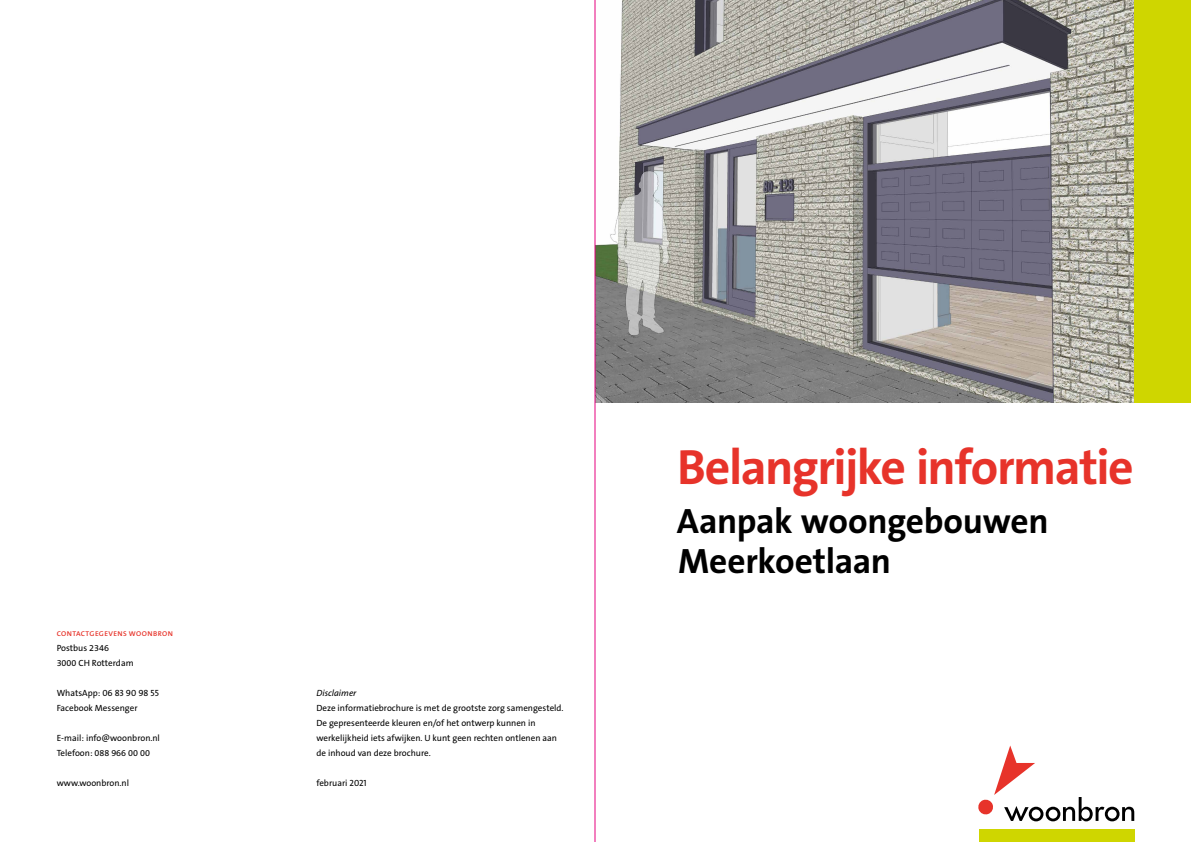
<style>
.page{position:relative;width:1191px;height:842px;background:#fff}
.page>*{position:absolute;margin:0;border:0;box-sizing:border-box;transform-origin:0 0}
.t1{font:700 49.8px "The Sans B7";letter-spacing:-.03em;color:#e7332a}
.t2{font:700 35.4px/40px "The Sans B7";letter-spacing:-.01em;color:#000}
.t3{font:9px/15px "The Sans LP5 Plain";color:#000}
.t4{font:9px "The Sans B5 Plain";color:#000}
.t5{font:9px "The Sans LP5 Plain IT";color:#000}
.t6{font:600 7px "The Sans B6";letter-spacing:.055em;color:#e7332a;scale:1.05 1}
.s1{font-family:"The Sans B5 Plain"}
.s2{font-family:"The Sans LP5 Plain"}
</style>
<div class="page">
<div style="left:979px;top:829px;width:155px;height:13px;background:#cfd600"></div>
<svg style="left:978px;top:745px;width:156px;height:76px"></svg>
<img style="left:596px;top:0;width:538px;height:403px">
<div style="left:1134px;top:0;width:57px;height:403px;background:#cfd600"></div>
<hr style="left:595px;top:0;width:1px;height:842px;background:#e6007e">
<p class="t6" style="left:57px;top:630px;width:112px">CONTACTGEGEVENS WOONBRON</p>
<p class="t3" style="left:57px;top:641px;width:78px">Postbus <span class="s1">2346<br>3000</span> CH Rotterdam</p>
<p class="t3" style="left:57px;top:686px;width:104px">WhatsApp: 06 83 90 98 55<br>Facebook Messenger</p>
<p class="t3" style="left:57px;top:731px;width:105px">E-mail: info@woonbron.nl</p>
<p class="t4" style="left:57px;top:748px;width:95px"><span class="s2">Telefoon:</span> 088 966 00 00</p>
<p class="t3" style="left:57px;top:776px;width:74px">www.woonbron.nl</p>
<p class="t5" style="left:316px;top:687px;width:41px">Disclaimer</p>
<p class="t3" style="left:316px;top:701px;width:249px">Deze informatiebrochure is met de grootste zorg samengesteld.<br>De gepresenteerde kleuren en/of het ontwerp kunnen in werkelijkheid iets afwijken. U kunt geen rechten ontlenen aan de inhoud van deze brochure.</p>
<p class="t3" style="left:316px;top:776px;width:52px">februari 2021</p>
<h1 class="t1" style="left:677px;top:441px;width:458px">Belangrijke informatie</h1>
<h2 class="t2" style="left:677px;top:502px;width:373px">Aanpak woongebouwen<br>Meerkoetlaan</h2>
</div>
